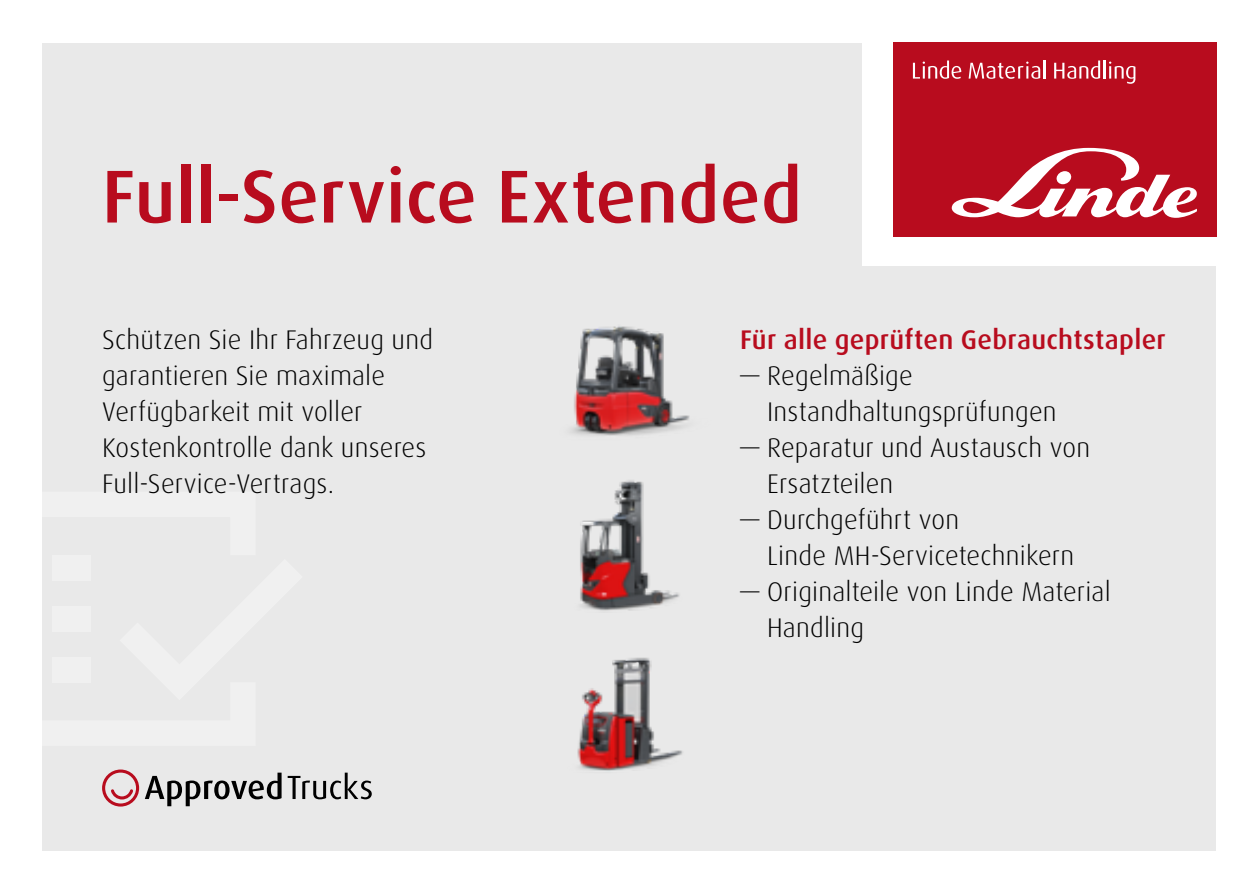
<style>
.page{position:relative;width:1259px;height:893px;background:#fff}
.page>*{position:absolute;margin:0;border:0;box-sizing:border-box;transform-origin:0 0}
.t1{font:500 75px "Dax Pro";letter-spacing:.005em;color:#b80c1e}
.t2{font:300 27px/36px "Dax Pro";letter-spacing:.01em;color:#000}
.t3{font:500 27px "Dax Pro";letter-spacing:.01em;color:#b80c1e}
</style>
<div class="page">
<div style="left:43px;top:43px;width:1173px;height:807px;background:#e9e9e9"></div>
<svg style="left:102px;top:769px;width:37px;height:38px"></svg>
<svg style="left:145px;top:773px;width:136px;height:33px"></svg>
<svg style="left:288px;top:773px;width:84px;height:26px"></svg>
<img style="left:580px;top:480px;width:100px;height:131px">
<img style="left:577px;top:657px;width:106px;height:114px">
<img style="left:570px;top:326px;width:120px;height:110px">
<div style="left:862px;top:3px;width:393px;height:263px;background:#fff"></div>
<div style="left:892px;top:43px;width:324px;height:194px;background:#b80c1e"></div>
<svg style="left:951px;top:148px;width:246px;height:70px"></svg>
<svg style="left:913px;top:61px;width:48px;height:18px"></svg>
<svg style="left:968px;top:61px;width:77px;height:18px"></svg>
<svg style="left:1054px;top:61px;width:81px;height:23px"></svg>
<h1 class="t1" style="left:102px;top:148px;width:701px">Full-Service Extended</h1>
<p class="t2" style="left:102px;top:321px;width:332px">Schützen Sie Ihr Fahrzeug und garantieren Sie maximale<br>Verfügbarkeit mit voller<br>Kostenkontrolle dank unseres<br>Full-Service-Vertrags.</p>
<p class="t3" style="left:740px;top:322px;width:427px">Für alle geprüften Gebrauchtstapler</p>
<p class="t2" style="left:767px;top:357px;width:291px;text-indent:-27px">— Regelmäßige<br>Instandhaltungsprüfungen</p>
<p class="t2" style="left:767px;top:429px;width:325px;text-indent:-27px">— Reparatur und Austausch von<br>Ersatzteilen</p>
<p class="t2" style="left:767px;top:501px;width:309px;text-indent:-27px">— Durchgeführt von<br>Linde MH-Servicetechnikern</p>
<p class="t2" style="left:767px;top:573px;width:345px;text-indent:-27px">— Originalteile von Linde Material<br>Handling</p>
</div>
